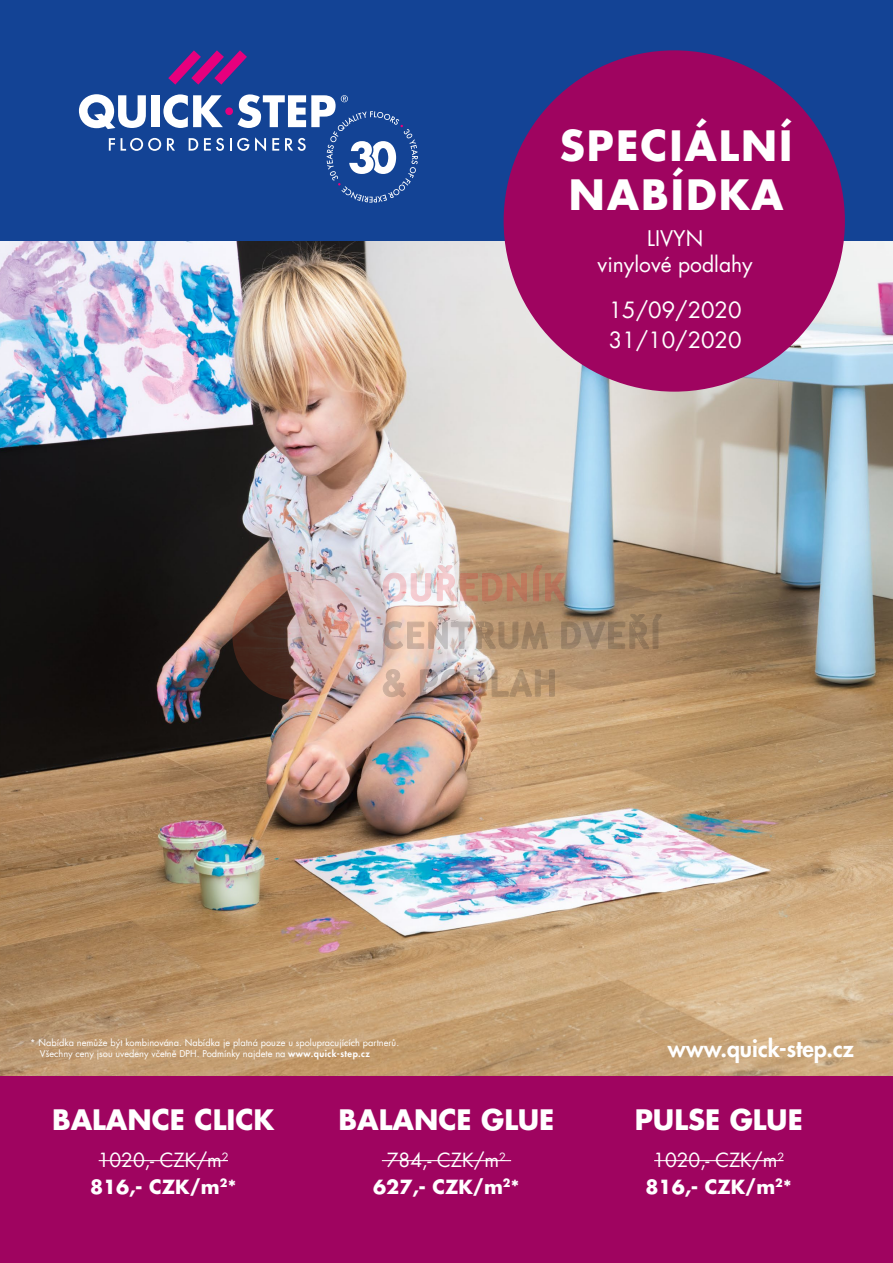
<style>
.page{position:relative;width:893px;height:1263px;background:#fff}
.page>*{position:absolute;margin:0;border:0;box-sizing:border-box;transform-origin:0 0}
.t1{font:700 40.88px/49.1px "Futura Com";letter-spacing:.05em;color:#fff}
.t2{font:700 27.6px "Futura Com";color:#fff}
.t3{font:800 22.95px "Futura Com";color:#fff}
.t4{font:21.9px/29.7px "Futura Com";color:#fff}
.t5{font:21px/25.3px "Futura Com";color:#fff;text-align:center}
.t6{font:19.12px/26.5px "Futura Com";color:#fff;text-align:center}
.t7{font:700 19.12px/26.5px "Futura Com";color:#fff;text-align:center}
.t8{font:9.15px/11px "Futura Com";color:#fff}
.s1{font-weight:800}
.s2{font-weight:700}
.s3{font-weight:400}
</style>
<div class="page">
<img style="left:0;top:241px;width:893px;height:835px">
<div style="left:0;top:0;width:893px;height:241px;background:#134395"></div>
<svg style="left:109px;top:138px;width:6px;height:13px"></svg>
<svg style="left:121px;top:138px;width:40px;height:13px"></svg>
<svg style="left:167px;top:138px;width:8px;height:13px"></svg>
<svg style="left:189px;top:138px;width:9px;height:13px"></svg>
<svg style="left:204px;top:138px;width:20px;height:13px"></svg>
<svg style="left:230px;top:138px;width:1px;height:13px"></svg>
<svg style="left:168px;top:50px;width:79px;height:35px"></svg>
<div style="left:151px;top:95px;width:9px;height:32px;background:#fff"></div>
<svg style="left:163px;top:94px;width:60px;height:34px"></svg>
<svg style="left:79px;top:94px;width:67px;height:35px"></svg>
<div style="left:225px;top:107px;width:8px;height:8px;background:#e6007d;border-radius:50%"></div>
<svg style="left:237px;top:94px;width:181px;height:109px"></svg>
<div style="left:0;top:1076px;width:893px;height:187px;background:#9f0460"></div>
<hr style="left:99px;top:1160px;width:129px;height:1px;background:#fff">
<hr style="left:382px;top:1160px;width:129px;height:1px;background:#fff">
<hr style="left:654px;top:1160px;width:129px;height:1px;background:#fff">
<div style="left:504px;top:50px;width:341px;height:342px;background:#9f0460;border-radius:50%"></div>
<img style="left:232px;top:572px;width:129px;height:128px;border-radius:50%">
<img style="left:383px;top:614px;width:278px;height:83px">
<svg style="left:383px;top:565px;width:182px;height:36px;background:#cca898"></svg>
<h1 class="t1" style="left:560px;top:120px;width:234px">SPECIÁLNÍ<br>NABÍDKA</h1>
<h3 class="t5" style="left:598px;top:226px;width:157px">LIVYN<br>vinylové podlahy</h3>
<h3 class="t4" style="left:609px;top:295px;width:134px">15/09/2020<br>31/10/2020</h3>
<p class="t8" style="left:40px;top:1037px;width:361px;text-indent:-10px">* Nabídka nemůže být kombinována. Nabídka je platná pouze u spolupracujících partnerů.<br>Všechny ceny jsou uvedeny včetně DPH. Podmínky najdete na <span class="s1">www.quick-step.cz</span></p>
<h2 class="t2" style="left:52px;top:1098px;width:224px">BALANCE CLICK</h2>
<h3 class="t6" style="left:90px;top:1146px;width:148px">1020,- CZK/m<sup>2<br></sup><span class="s2">816,- CZK/m</span><sup>2</sup><span class="s2">*</span></h3>
<h2 class="t2" style="left:339px;top:1098px;width:217px">BALANCE GLUE</h2>
<h3 class="t7" style="left:373px;top:1146px;width:148px"><span class="s3">784,- CZK/m</span><sup>2<br></sup>627,- CZK/m<sup>2</sup>*</h3>
<h3 class="t3" style="left:668px;top:1031px;width:187px">www.quick-step.cz</h3>
<h2 class="t2" style="left:635px;top:1098px;width:170px">PULSE GLUE</h2>
<h3 class="t6" style="left:645px;top:1146px;width:148px">1020,- CZK/m<sup>2<br></sup><span class="s2">816,- CZK/m</span><sup>2</sup><span class="s2">*</span></h3>
</div>
